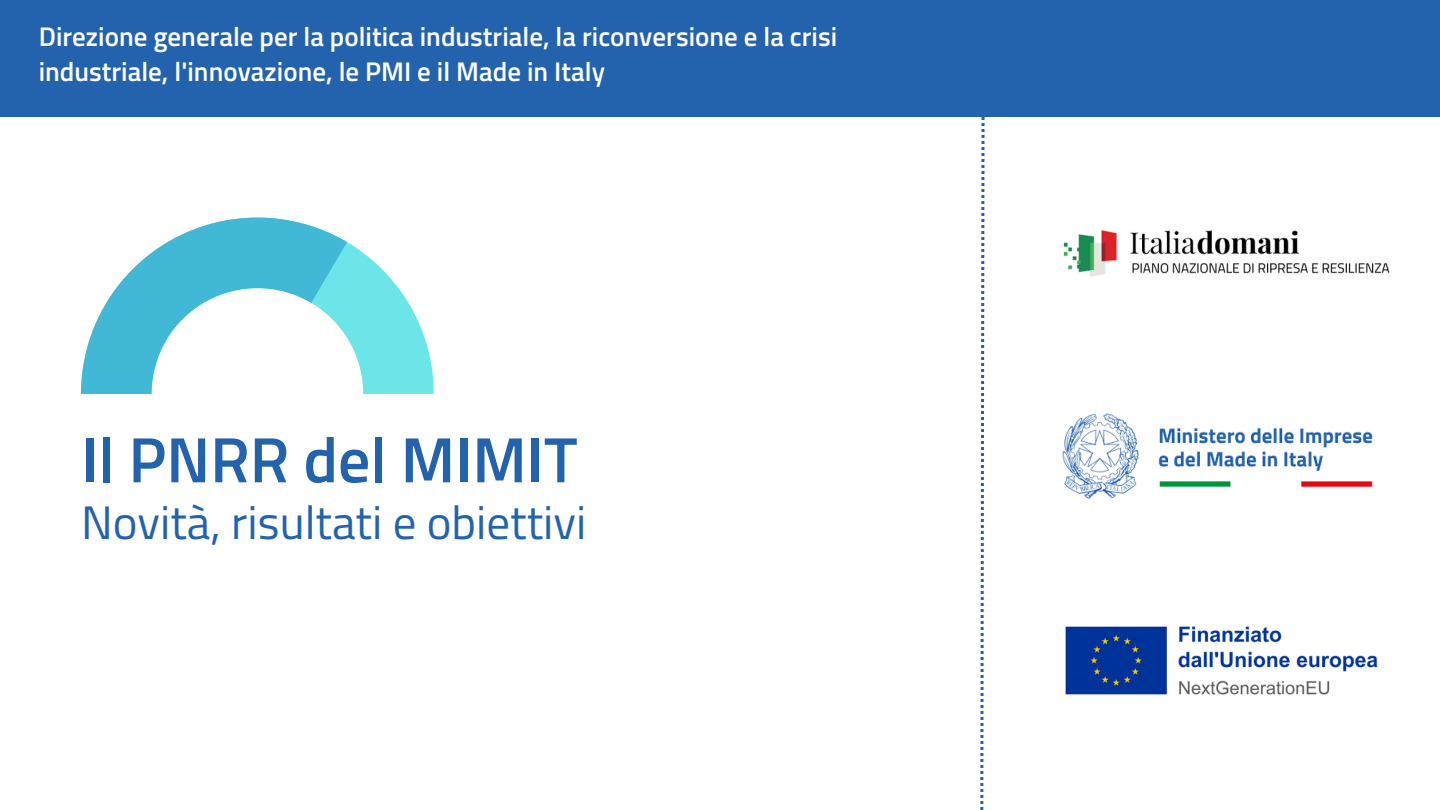
<style>
.page{position:relative;width:1440px;height:810px;background:#fff}
.page>*{position:absolute;margin:0;border:0;box-sizing:border-box;transform-origin:0 0}
.t1{font:600 64px "Titillium Web";color:#2362ad}
.t2{font:47px "Titillium Web";color:#2362ad}
.t3{font:600 27px/34.5px "Titillium Web";color:#fff}
</style>
<div class="page">
<div style="left:0;top:0;width:1440px;height:117px;background:#2362ad"></div>
<img style="left:1063px;top:230px;width:327px;height:47px">
<img style="left:1062px;top:413px;width:311px;height:86px">
<img style="left:1065px;top:626px;width:313px;height:69px">
<svg style="left:980px;top:117px;width:5px;height:693px"></svg>
<svg style="left:347px;top:242px;width:87px;height:152px;fill:#6ce5e8"></svg>
<svg style="left:81px;top:218px;width:266px;height:176px"></svg>
<p class="t3" style="left:39px;top:19px;width:800px">Direzione generale per la politica industriale, la riconversione e la crisi industriale, l'innovazione, le PMI e il Made in Italy</p>
<p class="t1" style="left:81px;top:410px;width:498px">Il PNRR del MIMIT</p>
<p class="t2" style="left:81px;top:486px;width:507px">Novità, risultati e obiettivi</p>
</div>
